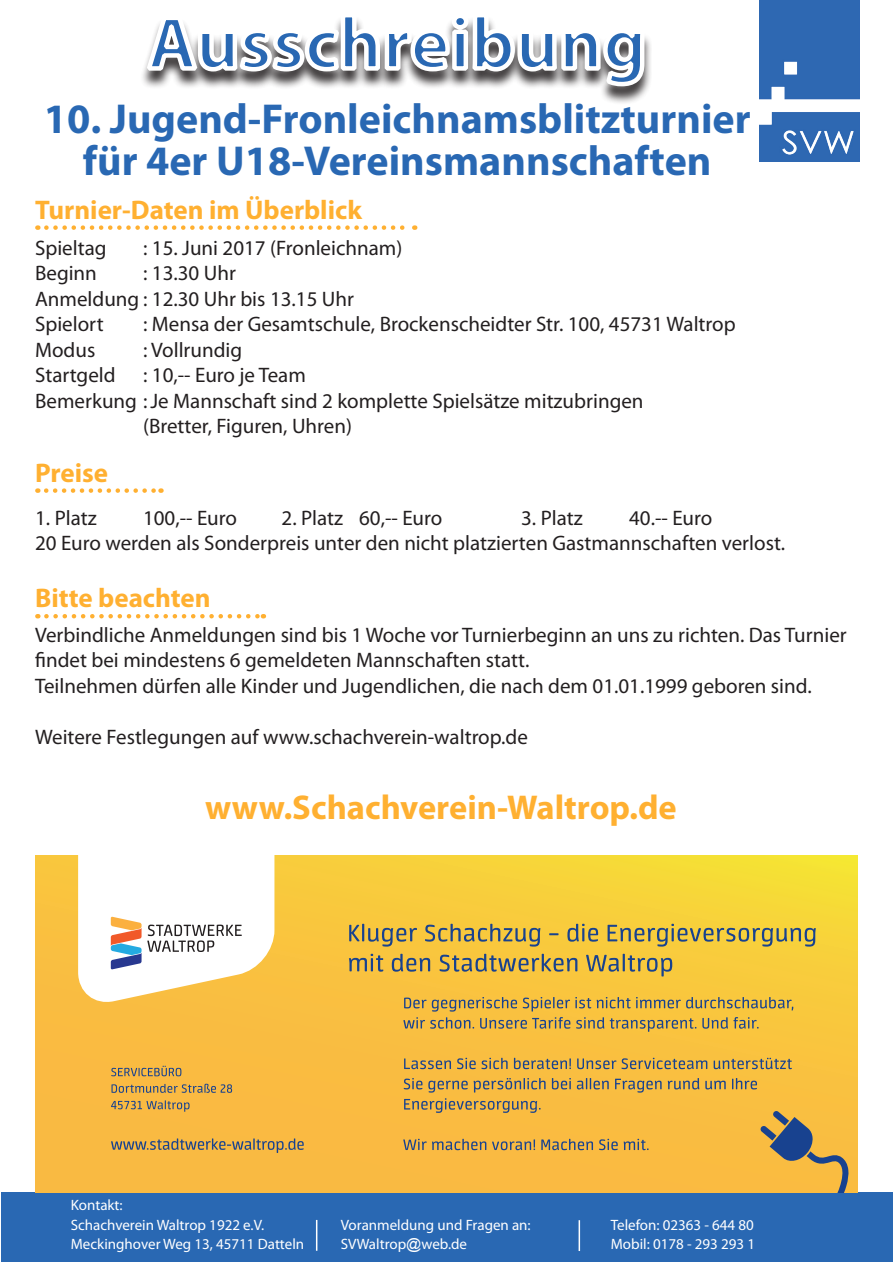
<style>
.page{position:relative;width:893px;height:1263px;background:#fff}
.page>*{position:absolute;margin:0;border:0;box-sizing:border-box;transform-origin:0 0}
.Titel{font:700 75px "Myriad Pro";color:#2968b3}
.Musterüberschrift{font:700 42px/42px "Myriad Pro";color:#2968b3;text-align:center}
.Textkörper{font:700 34.5px "Myriad Pro";color:#ffb031}
.Überschrift{font:700 27px "Myriad Pro";color:#ffb031}
.Textkörper-2{font:21px/25.5px "Myriad Pro";color:#231f20}
.Fußzeile{font:15px "Myriad Pro";color:#fff}
.s1{font-family:"Arial"}
</style>
<div class="page">
<img style="left:759px;top:0;width:100px;height:162px">
<div style="left:1px;top:1192px;width:891px;height:70px;background:#2968b3"></div>
<hr style="left:579px;top:1220px;width:1px;height:31px;background:#fff">
<div style="left:139px;top:15px;width:513px;height:90px;background:#231f20;opacity:.85"></div>
<svg style="left:143px;top:15px;width:504px;height:74px"></svg>
<hr style="left:316px;top:1220px;width:1px;height:31px;background:#fff">
<svg style="left:139px;top:100px;width:513px;height:5px"></svg>
<svg style="left:46px;top:225px;width:369px;height:5px"></svg>
<svg style="left:46px;top:488px;width:116px;height:5px"></svg>
<svg style="left:46px;top:614px;width:218px;height:4px"></svg>
<div style="left:35px;top:855px;width:823px;height:337px;background:linear-gradient(to bottom,#f8d23a,#fab543)"></div>
<svg style="left:78px;top:855px;width:196px;height:147px"></svg>
<svg style="left:349px;top:954px;width:323px;height:22px;background:#c3a650"></svg>
<svg style="left:349px;top:924px;width:467px;height:22px;background:#c4ab4f"></svg>
<svg style="left:403px;top:1139px;width:246px;height:11px;background:#bb9956"></svg>
<svg style="left:404px;top:1098px;width:137px;height:15px;background:#c59f52"></svg>
<svg style="left:404px;top:1078px;width:353px;height:14px;background:#c6a152"></svg>
<svg style="left:404px;top:1058px;width:388px;height:11px;background:#ba9c55"></svg>
<svg style="left:403px;top:1017px;width:356px;height:15px;background:#cca84f"></svg>
<svg style="left:404px;top:997px;width:389px;height:14px;background:#c6a650"></svg>
<svg style="left:111px;top:1138px;width:193px;height:15px;background:#c39d53"></svg>
<svg style="left:111px;top:1100px;width:79px;height:12px"></svg>
<svg style="left:111px;top:1084px;width:121px;height:9px"></svg>
<svg style="left:111px;top:1066px;width:70px;height:10px"></svg>
<svg style="left:760px;top:1110px;width:89px;height:82px;background:#c29f53"></svg>
<p class="Titel" style="left:148px;top:-6px;width:501px">Ausschreibung</p>
<p class="Musterüberschrift" style="left:44px;top:96px;width:708px">10. Jugend-Fronleichnamsblitzturnier für 4er U18-Vereinsmannschaften</p>
<p class="Überschrift" style="left:35px;top:192px;width:328px">Turnier-Daten im Überblick</p>
<p class="Textkörper-2" style="left:35px;top:234px;width:73px">Spieltag</p>
<p class="Textkörper-2" style="left:143px;top:234px;width:261px">: 15. Juni 2017 (Fronleichnam)</p>
<p class="Textkörper-2" style="left:35px;top:260px;width:63px">Beginn</p>
<p class="Textkörper-2" style="left:143px;top:260px;width:94px">: 13.30 Uhr</p>
<p class="Textkörper-2" style="left:35px;top:285px;width:320px">Anmeldung : 12.30 Uhr bis 13.15 Uhr</p>
<p class="Textkörper-2" style="left:35px;top:311px;width:70px">Spielort</p>
<p class="Textkörper-2" style="left:143px;top:311px;width:594px">: Mensa der Gesamtschule, Brockenscheidter Str. 100, 45731 Waltrop</p>
<p class="Textkörper-2" style="left:35px;top:336px;width:62px">Modus</p>
<p class="Textkörper-2" style="left:143px;top:336px;width:101px">: Vollrundig</p>
<p class="Textkörper-2" style="left:35px;top:362px;width:82px">Startgeld</p>
<p class="Textkörper-2" style="left:143px;top:362px;width:164px">: 10,-- Euro je Team</p>
<p class="Textkörper-2" style="left:35px;top:387px;width:610px">Bemerkung : Je Mannschaft sind 2 komplette Spielsätze mitzubringen</p>
<p class="Textkörper-2" style="left:143px;top:413px;width:210px">(Bretter, Figuren, Uhren)</p>
<p class="Überschrift" style="left:35px;top:455px;width:75px">Preise</p>
<p class="Textkörper-2" style="left:35px;top:504px;width:63px">1. Platz</p>
<p class="Textkörper-2" style="left:143px;top:504px;width:95px">100,-- Euro</p>
<p class="Textkörper-2" style="left:282px;top:504px;width:162px">2. Platz 60,-- Euro</p>
<p class="Textkörper-2" style="left:521px;top:504px;width:63px">3. Platz</p>
<p class="Textkörper-2" style="left:629px;top:504px;width:85px">40.-- Euro</p>
<p class="Textkörper-2" style="left:35px;top:530px;width:752px">20 Euro werden als Sonderpreis unter den nicht platzierten Gastmannschaften verlost.</p>
<p class="Überschrift" style="left:35px;top:580px;width:177px">Bitte beachten</p>
<p class="Textkörper-2" style="left:35px;top:621px;width:813px">Verbindliche Anmeldungen sind bis 1 Woche vor Turnierbeginn an uns zu richten. Das Turnier findet bei mindestens 6 gemeldeten Mannschaften statt.</p>
<p class="Textkörper-2" style="left:35px;top:672px;width:778px">Teilnehmen dürfen alle Kinder und Jugendlichen, die nach dem 01.01.1999 geboren sind.</p>
<p class="Textkörper-2" style="left:35px;top:723px;width:494px">Weitere Festlegungen auf www.schachverein-waltrop.de</p>
<p class="Textkörper" style="left:205px;top:784px;width:473px">www.Schachverein-Waltrop.de</p>
<p class="Fußzeile" style="left:71px;top:1196px;width:53px">Kontakt:</p>
<p class="Fußzeile" style="left:71px;top:1216px;width:195px">Schachverein Waltrop 1922 e.V.</p>
<p class="Fußzeile" style="left:341px;top:1216px;width:191px">Voranmeldung und Fragen an:</p>
<p class="Fußzeile" style="left:611px;top:1216px;width:145px">Telefon: 02363 - 644 80</p>
<p class="Fußzeile" style="left:71px;top:1235px;width:235px">Meckinghover Weg 13, 45711 Datteln</p>
<p class="Fußzeile" style="left:341px;top:1235px;width:128px">SVWaltrop<span class="s1">@</span>web.de</p>
<p class="Fußzeile" style="left:611px;top:1235px;width:146px">Mobil: 0178 - 293 293 1</p>
</div>
